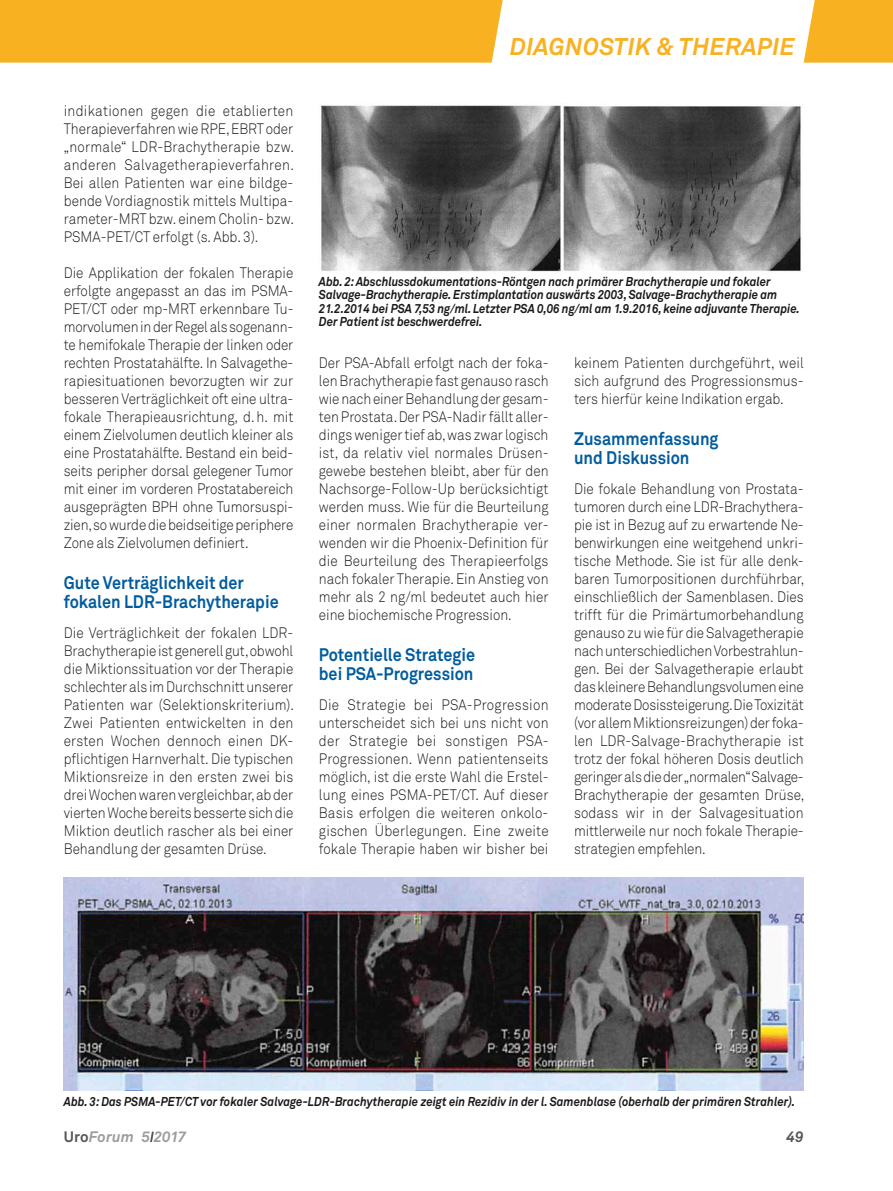
<style>
.page{position:relative;width:893px;height:1191px;background:#fff}
.page>*{position:absolute;margin:0;border:0;box-sizing:border-box;transform-origin:0 0}
.t1{font:italic 700 24px "Akkurat Pro";letter-spacing:.015em;color:#f8b120}
.t2{font:700 18px/19.5px "Akkurat Pro";color:#005c9e;scale:.9 1}
.t3{font:300 15px/18px "Akkurat Pro";letter-spacing:-.005em;color:#1a1918;scale:.9 1}
.t4{font:italic 700 15px "Akkurat Pro";color:#9c9c9c}
.t5{font:italic 700 15px "Akkurat Pro";color:#565655}
.t6{font:italic 700 12.75px/13.5px "Akkurat Pro";letter-spacing:-.005em;color:#1a1918;scale:.9 1}
.s1{font-style:normal;color:#565655}
</style>
<div class="page">
<svg style="left:150px;top:1131px;width:4px;height:11px"></svg>
<img style="left:321px;top:105px;width:480px;height:167px">
<img style="left:64px;top:877px;width:739px;height:213px">
<div style="left:0;top:0;width:503px;height:63px;background:#f8b120"></div>
<svg style="left:804px;top:0;width:89px;height:63px;background:#f8b52e"></svg>
<p class="t3" style="left:64px;top:102px;width:257px;text-align:justify">indikationen gegen die etablierten Therapieverfahren wie RPE, EBRT oder „normale“ LDR-Brachytherapie bzw. anderen Salvagetherapieverfahren.<br>Bei allen Patienten war eine bildge&shy;bende Vordiagnostik mittels Multipa&shy;rameter-MRT bzw. einem Cholin- bzw.<br>PSMA-PET/CT erfolgt (s. Abb. 3).</p>
<p class="t3" style="left:64px;top:264px;width:257px">Die Applikation der fokalen Therapie erfolgte angepasst an das im PSMA-PET/CT oder mp-MRT erkennbare Tu&shy;morvolumen in der Regel als sogenann&shy;te hemifokale Therapie der linken oder rechten Prostatahälfte. In Salvagethe&shy;rapiesituationen bevorzugten wir zur besseren Verträglichkeit oft eine ultra&shy;fokale Therapieausrichtung, d.h. mit einem Zielvolumen deutlich kleiner als eine Prostatahälfte. Bestand ein beid&shy;seits peripher dorsal gelegener Tumor mit einer im vorderen Prostatabereich ausgeprägten BPH ohne Tumorsuspi&shy;zien, so wurde die beidseitige periphere Zone als Zielvolumen definiert.</p>
<p class="t2" style="left:64px;top:573px;width:240px">Gute Verträglichkeit der fokalen LDR-Brachytherapie</p>
<p class="t3" style="left:64px;top:624px;width:257px;text-align:justify">Die Verträglichkeit der fokalen LDR-Brachytherapie ist generell gut, obwohl die Miktionssituation vor der Therapie schlechter als im Durchschnitt unserer Patienten war (Selektionskriterium).<br>Zwei Patienten entwickelten in den ersten Wochen dennoch einen DK&shy;pflichtigen Harnverhalt. Die typischen Miktionsreize in den ersten zwei bis drei Wochen waren vergleichbar, ab der vierten Woche bereits besserte sich die Miktion deutlich rascher als bei einer Behandlung der gesamten Drüse.</p>
<h1 class="t1" style="left:510px;top:32px;width:287px">DIAGNOSTIK &amp; THERAPIE</h1>
<p class="t6" style="left:319px;top:274px;width:536px">Abb. 2: Abschlussdokumentations-Röntgen nach primärer Brachytherapie und fokaler Salvage-Brachytherapie. Erstimplantation auswärts 2003, Salvage-Brachytherapie am 21.2.2014 bei PSA 7,53 ng/ml. Letzter PSA 0,06 ng/ml am 1.9.2016, keine adjuvante Therapie.<br>Der Patient ist beschwerdefrei.</p>
<p class="t3" style="left:319px;top:354px;width:257px">Der PSA-Abfall erfolgt nach der foka&shy;len Brachytherapie fast genauso rasch wie nach einer Behandlung der gesam&shy;ten Prostata. Der PSA-Nadir fällt aller&shy;dings weniger tief ab, was zwar logisch ist, da relativ viel normales Drüsen&shy;gewebe bestehen bleibt, aber für den Nachsorge-Follow-Up berücksichtigt werden muss. Wie für die Beurteilung einer normalen Brachytherapie ver&shy;wenden wir die Phoenix-Definition für die Beurteilung des Therapieerfolgs nach fokaler Therapie. Ein Anstieg von mehr als 2 ng/ml bedeutet auch hier eine biochemische Progression.</p>
<p class="t2" style="left:319px;top:645px;width:175px">Potentielle Strategie bei PSA-Progression</p>
<p class="t3" style="left:319px;top:696px;width:257px">Die Strategie bei PSA-Progression unterscheidet sich bei uns nicht von der Strategie bei sonstigen PSA-- Progressionen. Wenn patientenseits möglich, ist die erste Wahl die Erstel&shy;lung eines PSMA-PET/CT. Auf dieser Basis erfolgen die weiteren onkolo&shy;gischen Überlegungen. Eine zweite fokale Therapie haben wir bisher bei</p>
<p class="t3" style="left:574px;top:354px;width:257px;text-align:justify">keinem Patienten durchgeführt, weil sich aufgrund des Progressionsmus&shy;ters hierfür keine Indikation ergab.</p>
<p class="t2" style="left:574px;top:429px;width:162px">Zusammenfassung und Diskussion</p>
<p class="t3" style="left:574px;top:480px;width:257px">Die fokale Behandlung von Prostata&shy;tumoren durch eine LDR-Brachythera&shy;pie ist in Bezug auf zu erwartende Ne&shy;benwirkungen eine weitgehend unkri&shy;tische Methode. Sie ist für alle denk&shy;baren Tumorpositionen durchführbar, einschließlich der Samenblasen. Dies trifft für die Primärtumorbehandlung genauso zu wie für die Salvagetherapie nach unterschiedlichen Vorbestrahlun&shy;gen. Bei der Salvagetherapie erlaubt das kleinere Behandlungsvolumen eine moderate Dosissteigerung. Die Toxizität (vor allem Miktionsreizungen) der foka&shy;len LDR-Salvage-Brachytherapie ist trotz der fokal höheren Dosis deutlich geringer als die der „normalen“ Salvage-Brachytherapie der gesamten Drüse, sodass wir in der Salvagesituation mittlerweile nur noch fokale Therapie&shy;strategien empfehlen.</p>
<p class="t6" style="left:64px;top:1094px;width:814px">Abb. 3: Das PSMA-PET/CT vor fokaler Salvage-LDR-Brachytherapie zeigt ein Rezidiv in der l. Samenblase (oberhalb der primären Strahler).</p>
<p class="t4" style="left:64px;top:1127px;width:124px"><span class="s1">Uro</span>Forum 5 2017</p>
<p class="t5" style="left:786px;top:1127px;width:19px">49</p>
</div>
